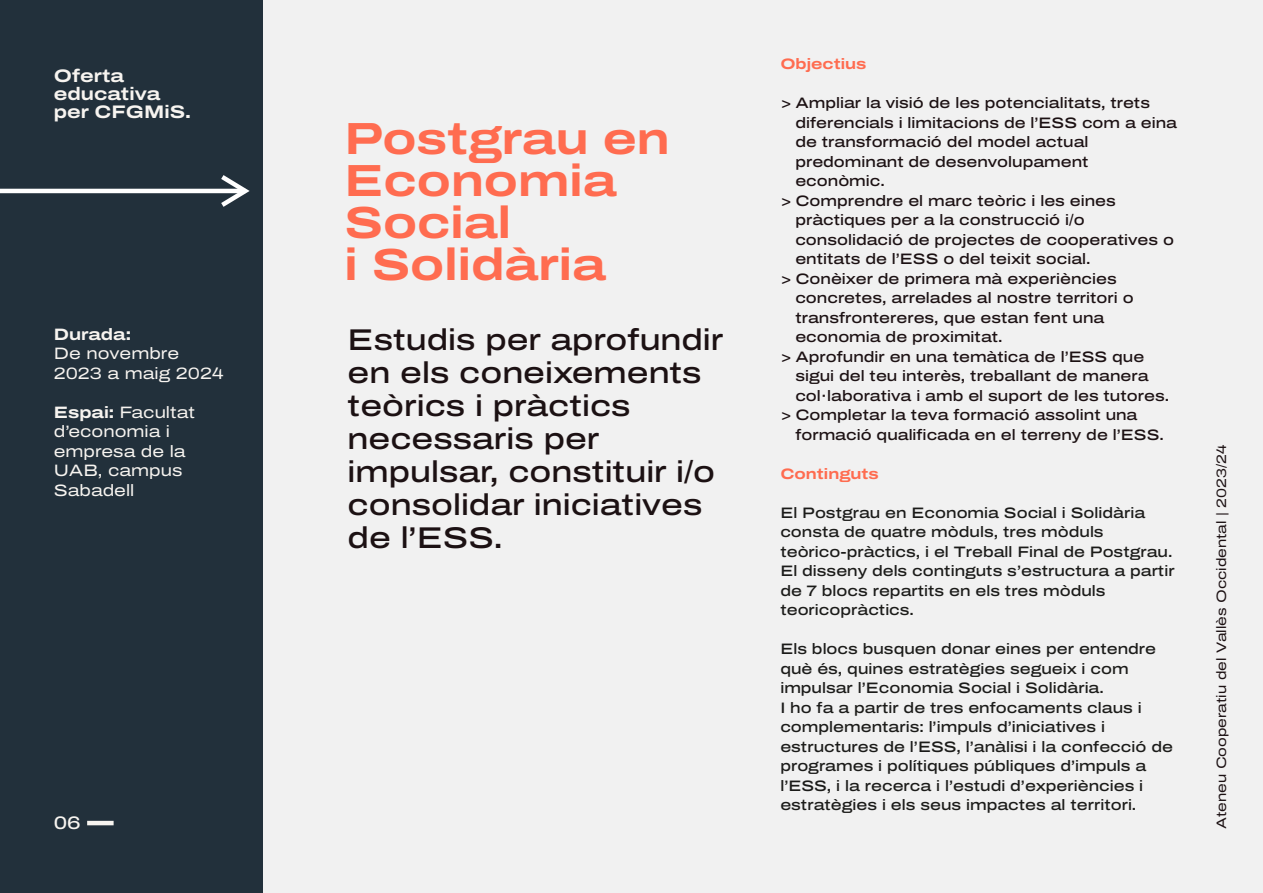
<style>
.page{position:relative;width:1263px;height:893px;background:#fff}
.page>*{position:absolute;margin:0;border:0;box-sizing:border-box;transform-origin:0 0}
.t1{font:700 45px/42px "Archivo Expanded";color:#ff6c50}
.t2{font:500 30px/33px "Archivo Expanded";color:#1c1113}
.t3{font:700 18.15px/18px "Archivo Expanded";color:#f7f4f0}
.t4{font:500 18.15px "Archivo Expanded";color:#f7f4f0}
.t5{font:16.5px/19.5px "Archivo Expanded";color:#f7f4f0}
.t6{font:700 16.5px "Archivo Expanded";color:#f7f4f0}
.t7{font:500 15.15px "Archivo Expanded";color:#1c1113}
.t8{font:500 15.15px/19.5px "Archivo Expanded";color:#1b1b19}
.t9{font:700 15.15px "Archivo Expanded";color:#ff6c50}
.t10{font:13.65px "Archivo Expanded";color:#1c1113}
.s1{font-weight:700}
</style>
<div class="page">
<div style="left:197px;top:0;width:1066px;height:893px;background:#f1f1f1"></div>
<div style="left:0;top:0;width:262px;height:893px;background:#22303b"></div>
<hr style="left:0;top:189px;width:245px;height:4px;background:#fff">
<svg style="left:216px;top:175px;width:34px;height:32px"></svg>
<hr style="left:87px;top:821px;width:27px;height:4px;background:#f7f4f0">
<p class="t3" style="left:54px;top:67px;width:139px">Oferta educativa per CFGMiS.</p>
<p class="t6" style="left:54px;top:322px;width:79px">Durada:</p>
<p class="t5" style="left:54px;top:344px;width:171px">De novembre<br>2023 a maig 2024</p>
<p class="t5" style="left:54px;top:402px;width:143px"><span class="s1">Espai:</span> Facultat d’economia i empresa de la<br>UAB, campus<br>Sabadell</p>
<p class="t4" style="left:54px;top:809px;width:28px">06</p>
<h1 class="t1" style="left:344px;top:117px;width:327px">Postgrau en<br>Economia<br>Social<br>i Solidària</h1>
<h2 class="t2" style="left:348px;top:323px;width:377px">Estudis per aprofundir en els coneixements teòrics i pràctics necessaris per impulsar, constituir i/o consolidar iniciatives de l’ESS.</h2>
<p class="t9" style="left:780px;top:53px;width:87px">Objectius</p>
<p class="t7" style="left:781px;top:92px;width:371px">&gt; Ampliar la visió de les potencialitats, trets</p>
<p class="t7" style="left:795px;top:111px;width:383px">diferencials i limitacions de l’ESS com a eina</p>
<p class="t7" style="left:795px;top:131px;width:295px">de transformació del model actual</p>
<p class="t7" style="left:795px;top:150px;width:295px">predominant de desenvolupament</p>
<p class="t7" style="left:795px;top:170px;width:91px">econòmic.</p>
<p class="t7" style="left:781px;top:189px;width:336px">&gt; Comprendre el marc teòric i les eines</p>
<p class="t7" style="left:795px;top:209px;width:291px">pràctiques per a la construcció i/o</p>
<p class="t7" style="left:795px;top:228px;width:380px">consolidació de projectes de cooperatives o</p>
<p class="t7" style="left:795px;top:248px;width:297px">entitats de l’ESS o del teixit social.</p>
<p class="t7" style="left:781px;top:267px;width:337px">&gt; Conèixer de primera mà experiències</p>
<p class="t7" style="left:795px;top:287px;width:340px">concretes, arrelades al nostre territori o</p>
<p class="t7" style="left:795px;top:306px;width:311px">transfrontereres, que estan fent una</p>
<p class="t7" style="left:795px;top:326px;width:209px">economia de proximitat.</p>
<p class="t7" style="left:781px;top:345px;width:365px">&gt; Aprofundir en una temàtica de l’ESS que</p>
<p class="t7" style="left:795px;top:365px;width:355px">sigui del teu interès, treballant de manera</p>
<p class="t7" style="left:795px;top:384px;width:375px">col·laborativa i amb el suport de les tutores.</p>
<p class="t7" style="left:781px;top:404px;width:358px">&gt; Completar la teva formació assolint una</p>
<p class="t7" style="left:795px;top:423px;width:370px">formació qualificada en el terreny de l’ESS.</p>
<p class="t9" style="left:780px;top:462px;width:100px">Continguts</p>
<p class="t8" style="left:780px;top:503px;width:396px">El Postgrau en Economia Social i Solidària consta de quatre mòduls, tres mòduls teòrico-pràctics, i el Treball Final de Postgrau.<br>El disseny dels continguts s’estructura a partir de 7 blocs repartits en els tres mòduls teoricopràctics.</p>
<p class="t8" style="left:780px;top:639px;width:394px">Els blocs busquen donar eines per entendre què és, quines estratègies segueix i com impulsar l’Economia Social i Solidària.<br>I ho fa a partir de tres enfocaments claus i complementaris: l’impuls d’iniciatives i estructures de l’ESS, l’anàlisi i la confecció de programes i polítiques públiques d’impuls a l’ESS, i la recerca i l’estudi d’experiències i estratègies i els seus impactes al territori.</p>
<p class="t10" style="left:1211px;top:829px;width:386px;rotate:-90deg">Ateneu Cooperatiu del Vallès Occidental | 2023/24</p>
</div>
